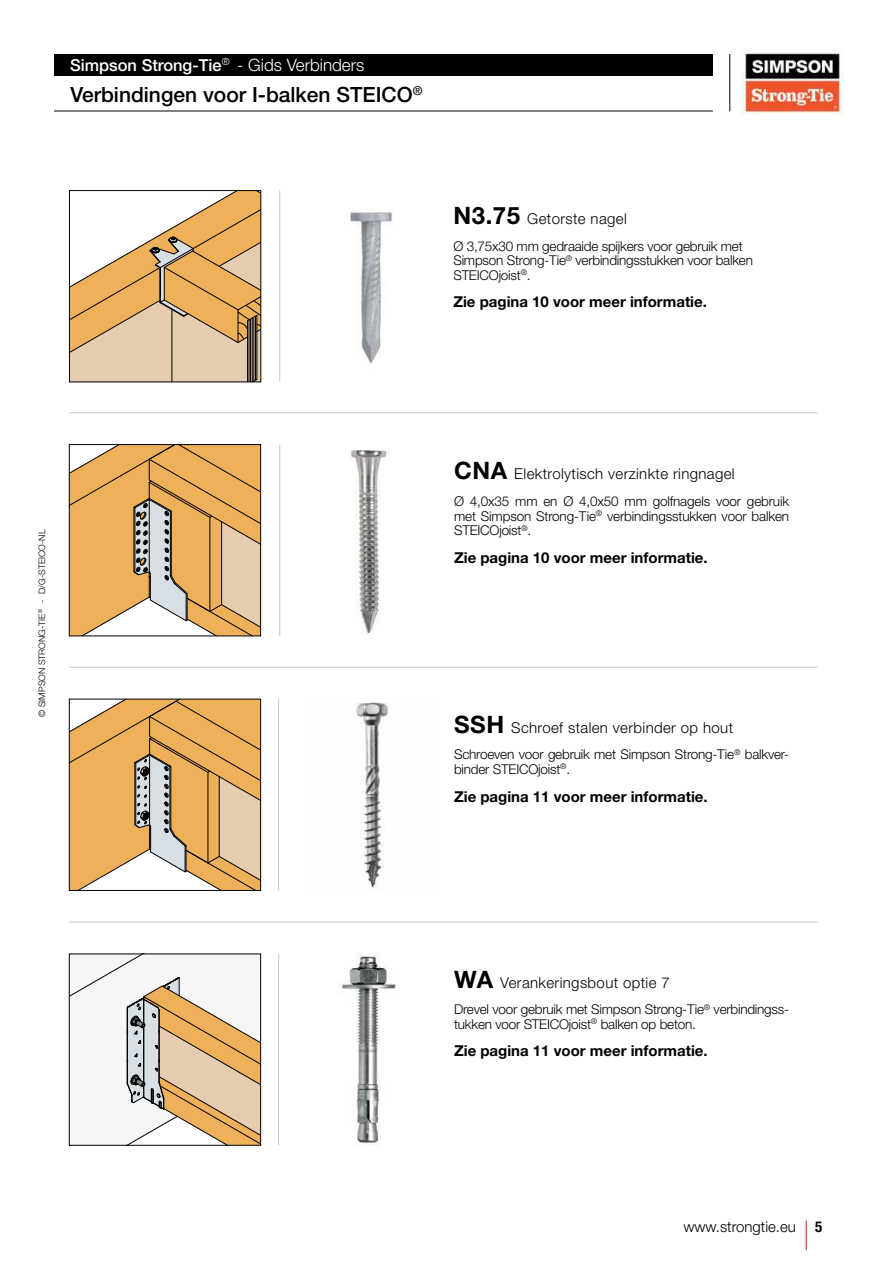
<style>
.page{position:relative;width:893px;height:1263px;background:#fff}
.page>*{position:absolute;margin:0;border:0;box-sizing:border-box;transform-origin:0 0}
.t1{font:500 21px "Helvetica Neue LT Std";color:#000}
.t2{font:500 16.5px "Helvetica Neue LT Std";color:#fff}
.t3{font:700 15px "Helvetica Neue LT Std";color:#020203}
.t4{font:300 15px "Helvetica Neue LT Std";letter-spacing:.025em;color:#020203}
.t5{font:300 15px "Helvetica Neue LT Std";color:#000}
.t6{font:700 condensed 15px "Helvetica Neue LT Std";color:#000}
.t7{font:300 13.5px/14.4px "Helvetica Neue LT Std";letter-spacing:-.015em;color:#000}
.t8{font:300 9px "Helvetica Neue LT Std";color:#000}
.s1{font-weight:300;font-size:17.1px}
.s2{font-weight:700;font-size:24px;color:#000}
</style>
<div class="page">
<div style="left:54px;top:54px;width:659px;height:22px;background:#000"></div>
<hr style="left:729px;top:54px;width:1px;height:57px;background:#000">
<hr style="left:54px;top:111px;width:659px;height:1px;background:#000">
<img style="left:742px;top:53px;width:101px;height:63px">
<hr style="left:806px;top:1220px;width:1px;height:30px;background:#cd1719">
<img style="left:350px;top:211px;width:42px;height:153px">
<hr style="left:69px;top:412px;width:749px;height:1px;background:#c6c6c6">
<hr style="left:279px;top:190px;width:1px;height:192px;background:#c6c6c6">
<hr style="left:279px;top:445px;width:1px;height:191px;background:#c6c6c6">
<img style="left:351px;top:450px;width:36px;height:183px">
<svg style="left:71px;top:192px;width:188px;height:188px"></svg>
<div style="left:69px;top:190px;width:192px;height:192px;border:1px solid #000"></div>
<svg style="left:71px;top:446px;width:188px;height:188px;background:#e0b373"></svg>
<div style="left:69px;top:444px;width:192px;height:192px;border:1px solid #000"></div>
<hr style="left:69px;top:667px;width:749px;height:1px;background:#c6c6c6">
<img style="left:355px;top:702px;width:35px;height:188px">
<hr style="left:278px;top:699px;width:1px;height:191px;background:#c6c6c6">
<svg style="left:71px;top:701px;width:188px;height:188px;background:#deb375"></svg>
<div style="left:69px;top:699px;width:192px;height:192px;border:1px solid #000"></div>
<hr style="left:69px;top:922px;width:749px;height:1px;background:#c6c6c6">
<img style="left:340px;top:954px;width:56px;height:191px">
<hr style="left:278px;top:954px;width:1px;height:191px;background:#c6c6c6">
<svg style="left:71px;top:956px;width:188px;height:187px"></svg>
<div style="left:69px;top:954px;width:192px;height:191px;border:1px solid #000"></div>
<p class="t2" style="left:70px;top:55px;width:296px">Simpson Strong-Tie<sup>®</sup> <span class="s1">- Gids Verbinders</span></p>
<h1 class="t1" style="left:70px;top:82px;width:354px">Verbindingen voor I-balken STEICO<sup>®</sup></h1>
<p class="t4" style="left:453px;top:210px;width:175px"><span class="s2">N3.75</span> Getorste nagel</p>
<p class="t7" style="left:453px;top:239px;width:301px">Ø 3,75x30 mm gedraaide spijkers voor gebruik met<br>Simpson Strong-Tie<sup>®</sup> verbindingsstukken voor balken<br>STEICOjoist<sup>®</sup>.</p>
<p class="t3" style="left:453px;top:293px;width:255px">Zie pagina 10 voor meer informatie.</p>
<p class="t8" style="left:36px;top:717px;width:189px;rotate:-90deg">© SIMPSON STRONG-TIE<sup>®</sup> - D/G-STEICO-NL</p>
<p class="t4" style="left:454px;top:464px;width:282px"><span class="s2">CNA</span> Elektrolytisch verzinkte ringnagel</p>
<p class="t7" style="left:454px;top:494px;width:337px;text-align:justify">Ø 4,0x35 mm en Ø 4,0x50 mm golfnagels voor gebruik met Simpson Strong-Tie<sup>®</sup> verbindingsstukken voor balken STEICOjoist<sup>®</sup>.</p>
<p class="t3" style="left:454px;top:548px;width:255px">Zie pagina 10 voor meer informatie.</p>
<p class="t4" style="left:454px;top:718px;width:281px"><span class="s2">SSH</span> Schroef stalen verbinder op hout</p>
<p class="t7" style="left:454px;top:747px;width:337px">Schroeven voor gebruik met Simpson Strong-Tie<sup>®</sup> balkver&shy;binder STEICOjoist<sup>®</sup>.</p>
<p class="t3" style="left:454px;top:787px;width:255px">Zie pagina 11 voor meer informatie.</p>
<p class="t4" style="left:454px;top:973px;width:217px"><span class="s2">WA</span> Verankeringsbout optie 7</p>
<p class="t7" style="left:454px;top:1002px;width:337px">Drevel voor gebruik met Simpson Strong-Tie<sup>®</sup> verbindingss&shy;tukken voor STEICOjoist<sup>®</sup> balken op beton.</p>
<p class="t3" style="left:454px;top:1042px;width:255px">Zie pagina 11 voor meer informatie.</p>
<p class="t5" style="left:683px;top:1218px;width:114px">www.strongtie.eu</p>
<p class="t6" style="left:815px;top:1218px;width:9px">5</p>
</div>
